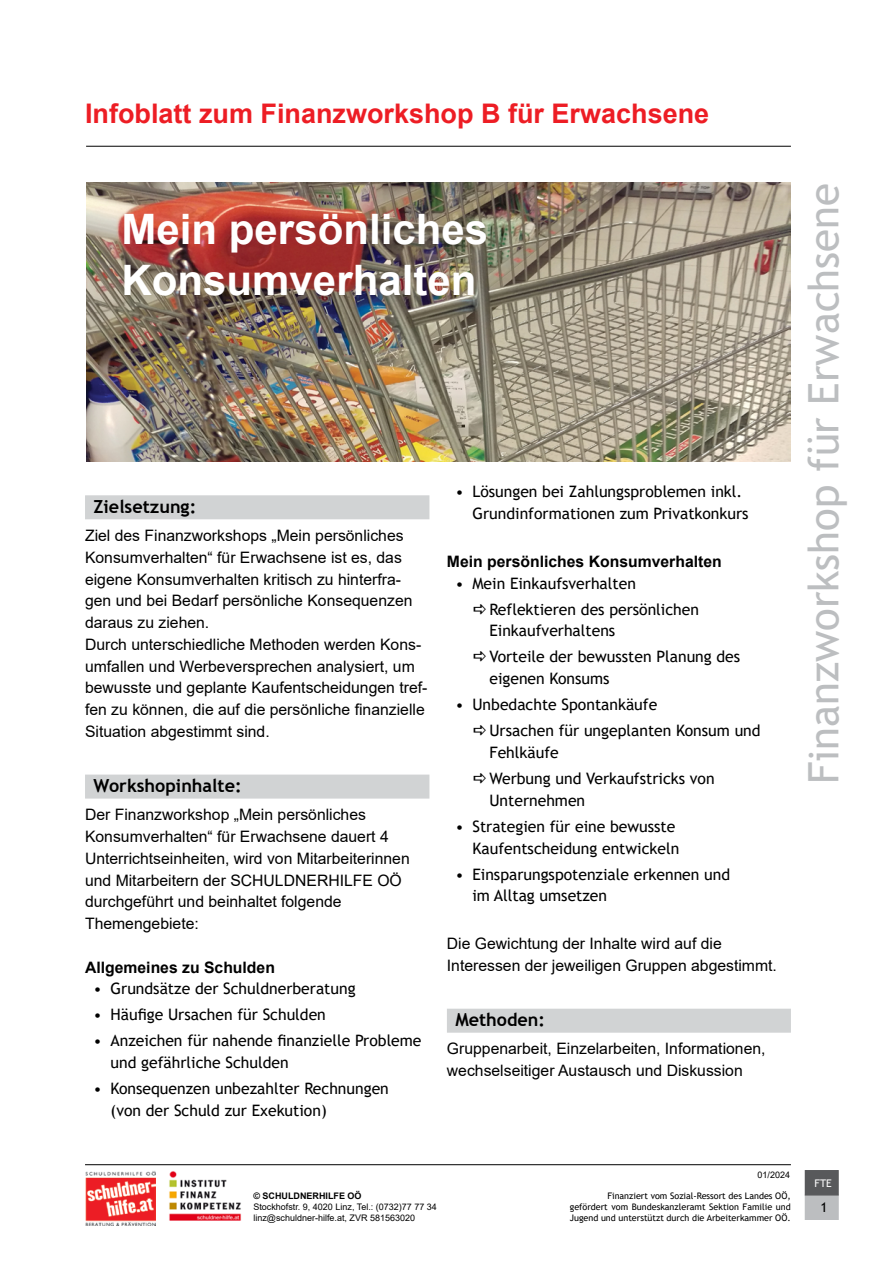
<style>
.page{position:relative;width:893px;height:1263px;background:#fff}
.page>*{position:absolute;margin:0;border:0;box-sizing:border-box;transform-origin:0 0}
.t1{font:700 42px/50.4px "Arial";color:#fff}
.t2{font:42px "Trebuchet MS";color:#bcbec0}
.t3{font:700 27px "Arial";color:#ed1d24}
.t4{font:700 18px "Trebuchet MS";color:#000}
.t5{font:15.75px/21.8px "Arial";color:#000}
.t6{font:15.75px/21.8px "Trebuchet MS";color:#000}
.t7{font:700 15.75px "Arial";color:#000}
.t8{font:13.5px "Trebuchet MS";color:#000}
.t9{font:10.5px "Trebuchet MS";color:#fff}
.t10{font:9px/10.8px "Trebuchet MS";color:#000;text-align:justify}
.t11{font:9px/10.8px "Arial";color:#000}
.t12{font:700 9px "Arial";color:#000}
</style>
<div class="page">
<div style="left:805px;top:1194px;width:34px;height:26px;background:#bcbec0;border:2px solid #bcbec0"></div>
<div style="left:805px;top:1170px;width:34px;height:25px;background:#58595b"></div>
<img style="left:85px;top:1171px;width:70px;height:54px">
<hr style="left:86px;top:146px;width:705px;height:1px;background:#000">
<hr style="left:85px;top:1164px;width:706px;height:1px;background:#000">
<img style="left:169px;top:1171px;width:72px;height:50px">
<div style="left:85px;top:495px;width:344px;height:24px;background:#d1d3d4"></div>
<div style="left:85px;top:774px;width:344px;height:24px;background:#d1d3d4"></div>
<div style="left:447px;top:1009px;width:344px;height:24px;background:#d1d3d4"></div>
<img style="left:87px;top:183px;width:704px;height:278px">
<h2 class="t3" style="left:85px;top:95px;width:626px">Infoblatt zum Finanzworkshop B für Erwachsene</h2>
<h1 class="t1" style="left:122px;top:205px;width:368px">Mein persönliches<br>Konsumverhalten</h1>
<p class="t4" style="left:94px;top:495px;width:104px">Zielsetzung:</p>
<p class="t5" style="left:85px;top:525px;width:344px">Ziel des Finanzworkshops „Mein persönliches Konsumverhalten“ für Erwachsene ist es, das eigene Konsumverhalten kritisch zu hinterfra&shy;gen und bei Bedarf persönliche Konsequenzen daraus zu ziehen.<br>Durch unterschiedliche Methoden werden Kons&shy;umfallen und Werbeversprechen analysiert, um bewusste und geplante Kaufentscheidungen tref&shy;fen zu können, die auf die persönliche finanzielle Situation abgestimmt sind.</p>
<p class="t4" style="left:94px;top:774px;width:150px">Workshopinhalte:</p>
<p class="t5" style="left:85px;top:804px;width:326px">Der Finanzworkshop „Mein persönliches Konsumverhalten“ für Erwachsene dauert 4<br>Unterrichtseinheiten, wird von Mitarbeiterinnen und Mitarbeitern der SCHULDNERHILFE OÖ durchgeführt und beinhaltet folgende Themengebiete:</p>
<p class="t7" style="left:85px;top:956px;width:191px">Allgemeines zu Schulden</p>
<p class="t6" style="left:94px;top:978px;width:264px">• Grundsätze der Schuldnerberatung</p>
<p class="t6" style="left:94px;top:1004px;width:234px">• Häufige Ursachen für Schulden</p>
<p class="t6" style="left:111px;top:1030px;width:312px;text-indent:-17px">• Anzeichen für nahende finanzielle Probleme und gefährliche Schulden</p>
<p class="t6" style="left:111px;top:1077px;width:280px;text-indent:-17px">• Konsequenzen unbezahlter Rechnungen (von der Schuld zur Exekution)</p>
<p class="t6" style="left:472px;top:481px;width:278px;text-indent:-17px">• Lösungen bei Zahlungsproblemen inkl.<br>Grundinformationen zum Privatkonkurs</p>
<p class="t7" style="left:447px;top:550px;width:276px">Mein persönliches Konsumverhalten</p>
<p class="t6" style="left:489px;top:570px;width:211px;line-height:26px;text-indent:-34px">• Mein Einkaufsverhalten<br>Reflektieren des persönlichen</p>
<p class="t6" style="left:489px;top:618px;width:252px;line-height:26px">Einkaufverhaltens<br>Vorteile der bewussten Planung des</p>
<p class="t6" style="left:489px;top:668px;width:122px">eigenen Konsums</p>
<p class="t6" style="left:489px;top:691px;width:273px;line-height:26px;text-indent:-34px">• Unbedachte Spontankäufe<br>Ursachen für ungeplanten Konsum und</p>
<p class="t6" style="left:489px;top:739px;width:227px;line-height:26px">Fehlkäufe<br>Werbung und Verkaufstricks von</p>
<p class="t6" style="left:489px;top:789px;width:97px">Unternehmen</p>
<p class="t6" style="left:455px;top:815px;width:225px;text-align:right">• Strategien für eine bewusste<br>Kaufentscheidung entwickeln</p>
<p class="t6" style="left:472px;top:863px;width:259px;text-indent:-17px">• Einsparungspotenziale erkennen und im Alltag umsetzen</p>
<p class="t5" style="left:447px;top:932px;width:332px">Die Gewichtung der Inhalte wird auf die<br>Interessen der jeweiligen Gruppen abgestimmt.</p>
<p class="t4" style="left:455px;top:1009px;width:91px">Methoden:</p>
<p class="t5" style="left:447px;top:1038px;width:320px">Gruppenarbeit, Einzelarbeiten, Informationen, wechselseitiger Austausch und Diskussion</p>
<h1 class="t2" style="left:797px;top:784px;width:602px;rotate:-90deg">Finanzworkshop für Erwachsene</h1>
<p class="t12" style="left:253px;top:1189px;width:110px">© SCHULDNERHILFE OÖ</p>
<p class="t11" style="left:253px;top:1201px;width:185px">Stockhofstr. 9, 4020 Linz, Tel.: (0732)77 77 34 linz@schuldner-hilfe.at, ZVR 581563020</p>
<p class="t11" style="left:758px;top:1169px;width:34px">01/2024</p>
<p class="t10" style="left:570px;top:1190px;width:222px;text-indent:38px">Finanziert vom Sozial-Ressort des Landes OÖ, gefördert vom Bundeskanzleramt Sektion Familie und Jugend und unterstützt durch die Arbeiterkammer OÖ.</p>
<p class="t8" style="left:820px;top:1198px;width:9px">1</p>
<p class="t9" style="left:815px;top:1177px;width:19px">FTE</p>
</div>
